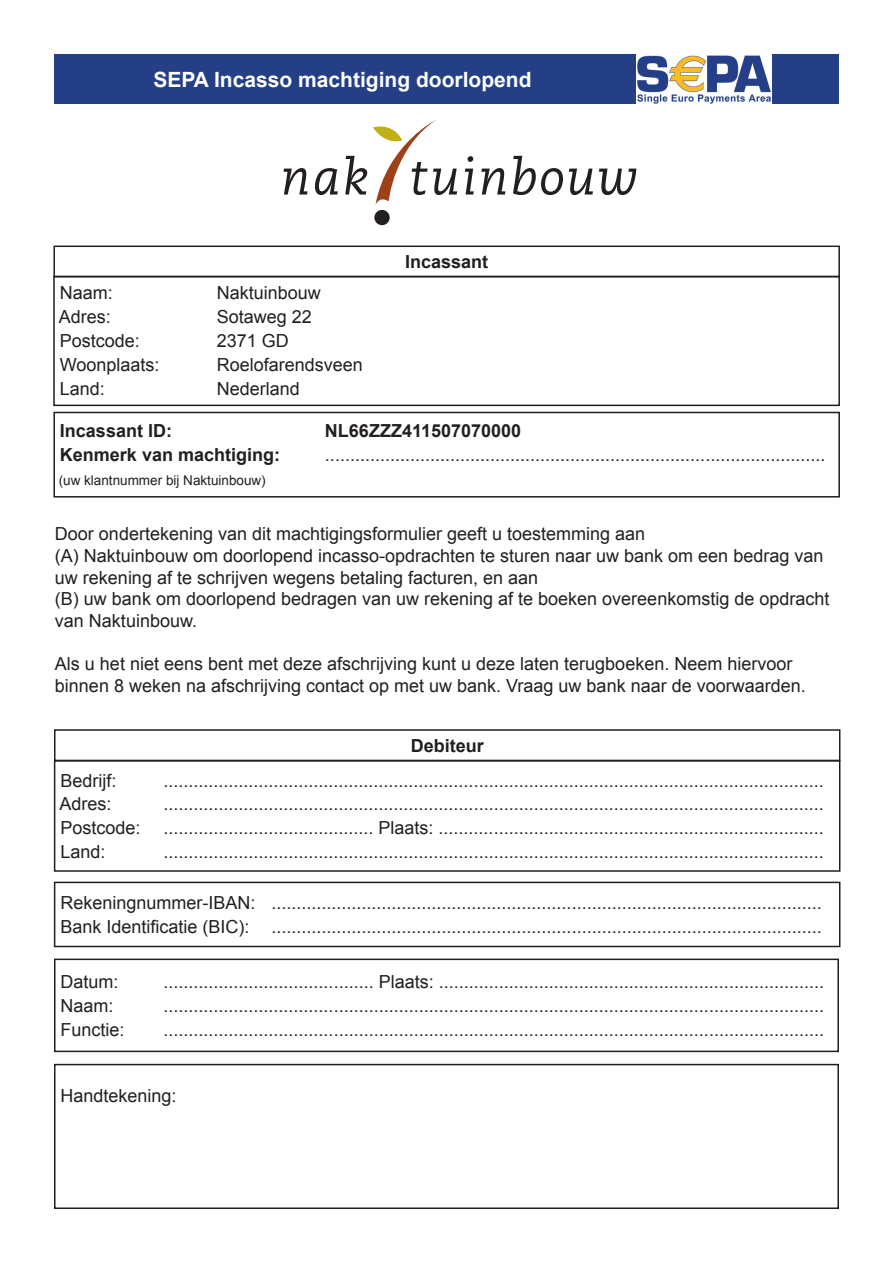
<style>
.page{position:relative;width:893px;height:1263px;background:#fff}
.page>*{position:absolute;margin:0;border:0;box-sizing:border-box;transform-origin:0 0}
.t1{font:700 21px "Arial";color:#fff}
.t2{font:18px/21.6px "Arial";color:#231f20}
.t3{font:700 18px "Arial";color:#231f20}
.t4{font:13.5px "Arial";color:#231f20}
</style>
<div class="page">
<div style="left:54px;top:54px;width:785px;height:50px;background:#243f86"></div>
<img style="left:636px;top:54px;width:135px;height:50px">
<div style="left:374px;top:210px;width:16px;height:15px;background:#231f20;border-radius:50%"></div>
<svg style="left:283px;top:168px;width:24px;height:27px"></svg>
<svg style="left:315px;top:168px;width:23px;height:27px"></svg>
<svg style="left:345px;top:156px;width:22px;height:39px"></svg>
<svg style="left:373px;top:121px;width:84px;height:84px"></svg>
<svg style="left:465px;top:156px;width:9px;height:39px"></svg>
<svg style="left:481px;top:168px;width:24px;height:27px"></svg>
<svg style="left:513px;top:156px;width:50px;height:39px"></svg>
<svg style="left:569px;top:169px;width:24px;height:26px"></svg>
<svg style="left:599px;top:169px;width:37px;height:26px"></svg>
<div style="left:53px;top:246px;width:787px;height:31px;border:2px solid #231f20"></div>
<div style="left:53px;top:276px;width:787px;height:130px;border:2px solid #231f20"></div>
<div style="left:53px;top:412px;width:787px;height:85px;border:2px solid #231f20"></div>
<div style="left:54px;top:729px;width:786px;height:32px;border:2px solid #231f20"></div>
<div style="left:54px;top:760px;width:786px;height:112px;border:2px solid #231f20"></div>
<div style="left:54px;top:882px;width:786px;height:65px;border:2px solid #231f20"></div>
<div style="left:54px;top:958px;width:785px;height:94px;border:2px solid #231f20"></div>
<div style="left:54px;top:1064px;width:785px;height:145px;border:2px solid #231f20"></div>
<p class="t1" style="left:153px;top:65px;width:380px">SEPA Incasso machtiging doorlopend</p>
<p class="t3" style="left:405px;top:250px;width:85px">Incassant</p>
<p class="t2" style="left:60px;top:282px;width:55px">Naam:</p>
<p class="t2" style="left:217px;top:282px;width:106px">Naktuinbouw</p>
<p class="t2" style="left:59px;top:306px;width:54px">Adres:</p>
<p class="t2" style="left:217px;top:306px;width:97px">Sotaweg 22</p>
<p class="t2" style="left:60px;top:330px;width:82px">Postcode:</p>
<p class="t2" style="left:217px;top:330px;width:74px">2371 GD</p>
<p class="t2" style="left:60px;top:354px;width:101px">Woonplaats:</p>
<p class="t2" style="left:217px;top:354px;width:148px">Roelofarendsveen</p>
<p class="t2" style="left:60px;top:378px;width:47px">Land:</p>
<p class="t2" style="left:217px;top:378px;width:85px">Nederland</p>
<p class="t3" style="left:60px;top:419px;width:114px">Incassant ID:</p>
<p class="t3" style="left:325px;top:419px;width:198px">NL66ZZZ411507070000</p>
<p class="t3" style="left:60px;top:443px;width:222px">Kenmerk van machtiging:</p>
<p class="t2" style="left:325px;top:444px;width:502px">....................................................................................................</p>
<p class="t4" style="left:59px;top:472px;width:209px">(uw klantnummer bij Naktuinbouw)</p>
<p class="t2" style="left:55px;top:523px;width:776px">Door ondertekening van dit machtigingsformulier geeft u toestemming aan<br>(A) Naktuinbouw om doorlopend incasso-opdrachten te sturen naar uw bank om een bedrag van uw rekening af te schrijven wegens betaling facturen, en aan<br>(B) uw bank om doorlopend bedragen van uw rekening af te boeken overeenkomstig de opdracht van Naktuinbouw.</p>
<p class="t2" style="left:55px;top:653px;width:752px">Als u het niet eens bent met deze afschrijving kunt u deze laten terugboeken. Neem hiervoor binnen 8 weken na afschrijving contact op met uw bank. Vraag uw bank naar de voorwaarden.</p>
<p class="t3" style="left:411px;top:733px;width:75px">Debiteur</p>
<p class="t2" style="left:60px;top:769px;width:58px">Bedrijf:</p>
<p class="t2" style="left:163px;top:769px;width:662px">....................................................................................................................................</p>
<p class="t2" style="left:59px;top:793px;width:54px">Adres:</p>
<p class="t2" style="left:163px;top:793px;width:662px">....................................................................................................................................</p>
<p class="t2" style="left:60px;top:817px;width:82px">Postcode:</p>
<p class="t2" style="left:163px;top:817px;width:662px">.......................................... Plaats: .............................................................................</p>
<p class="t2" style="left:60px;top:841px;width:47px">Land:</p>
<p class="t2" style="left:163px;top:841px;width:662px">....................................................................................................................................</p>
<p class="t2" style="left:60px;top:891px;width:763px;line-height:24px">Rekeningnummer-IBAN: ..............................................................................................................<br>Bank Identificatie (BIC): ..............................................................................................................</p>
<p class="t2" style="left:61px;top:971px;width:60px">Datum:</p>
<p class="t2" style="left:164px;top:971px;width:662px">.......................................... Plaats: .............................................................................</p>
<p class="t2" style="left:61px;top:995px;width:55px">Naam:</p>
<p class="t2" style="left:164px;top:995px;width:662px">....................................................................................................................................</p>
<p class="t2" style="left:61px;top:1019px;width:66px">Functie:</p>
<p class="t2" style="left:164px;top:1019px;width:662px">....................................................................................................................................</p>
<p class="t2" style="left:61px;top:1085px;width:118px">Handtekening:</p>
</div>
